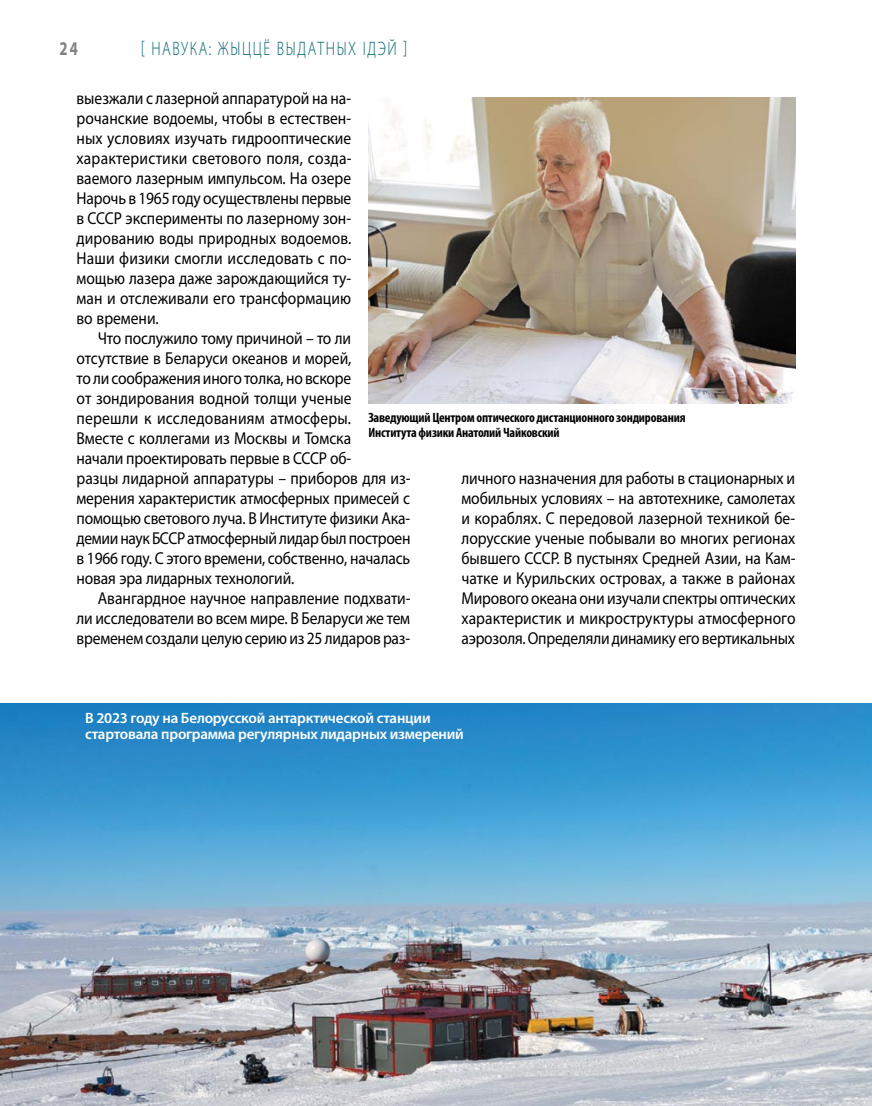
<style>
.page{position:relative;width:872px;height:1106px;background:#fff}
.page>*{position:absolute;margin:0;border:0;box-sizing:border-box;transform-origin:0 0}
.t1{font:300 19.5px "Myriad Pro";letter-spacing:.11em;color:#00636d;scale:.75 1}
.t2{font:700 19.5px "Myriad Pro";color:#808285;scale:.75 1}
.t3{font:17.25px/20px "Myriad Pro";letter-spacing:-.01em;color:#000;text-align:justify;scale:.9 1}
.t4{font:600 15px/16.5px "Myriad Pro";letter-spacing:-.015em;color:#fff}
.t5{font:700 condensed 13.5px/15px "Myriad Pro";letter-spacing:-.015em;color:#000}
</style>
<div class="page">
<img style="left:368px;top:97px;width:427px;height:307px">
<img style="left:0;top:703px;width:872px;height:403px">
<p class="t2" style="left:60px;top:36px;width:26px">24</p>
<p class="t1" style="left:141px;top:38px;width:357px">[ Навука: жыццё выдатн ых ідэй ]</p>
<p class="t3" style="left:77px;top:88px;width:307px">выезжали с лазерной аппаратурой на на&shy;рочанские водоемы, чтобы в естествен&shy;ных условиях изучать гидрооптические характеристики светового поля, созда&shy;ваемого лазерным импульсом. На озере Нарочь в 1965 году осуществлены первые в СССР эксперименты по лазерному зон&shy;дированию воды природных водоемов.<br>Наши физики смогли исследовать с по&shy;мощью лазера даже зарождающийся ту&shy;ман и отслеживали его трансформацию во времени.</p>
<p class="t3" style="left:77px;top:328px;width:373px;text-align:left;text-indent:21px">Что послужило тому причиной – то ли отсутствие в Беларуси океанов и морей,<br>то ли соображения иного толка, но вскоре<br>от зондирования водной толщи ученые перешли к исследованиям атмосферы.<br>Вместе с коллегами из Москвы и Томска<br>начали проектировать первые в СССР об-<br>разцы лидарной аппаратуры – приборов для из&shy;мерения характеристик атмосферных примесей с помощью светового луча. В Институте физики Ака&shy;демии наук БССР атмосферный лидар был построен в 1966 году. С этого времени, собственно, началась новая эра лидарных технологий.</p>
<p class="t3" style="left:77px;top:587px;width:373px;text-indent:21px">Авангардное научное направление подхвати&shy;ли исследователи во всем мире. В Беларуси же тем временем создали целую серию из 25 лидаров раз-</p>
<p class="t5" style="left:368px;top:410px;width:319px">Заведующий Центром оптического дистанционного зондирования<br>Института физики Анатолий Чайковский</p>
<p class="t3" style="left:461px;top:468px;width:373px">личного назначения для работы в стационарных и мобильных условиях – на автотехнике, самолетах и кораблях. С передовой лазерной техникой бе&shy;лорусские ученые побывали во многих регионах бывшего СССР. В пустынях Средней Азии, на Кам&shy;чатке и Курильских островах, а также в районах Мирового океана они изучали спектры оптических характеристик и микроструктуры атмосферного аэрозоля. Определяли динамику его вертикальных</p>
<p class="t4" style="left:85px;top:709px;width:380px">В 2023 году на Белорусской антарктической станции стартовала программа регулярных лидарных измерений</p>
</div>
